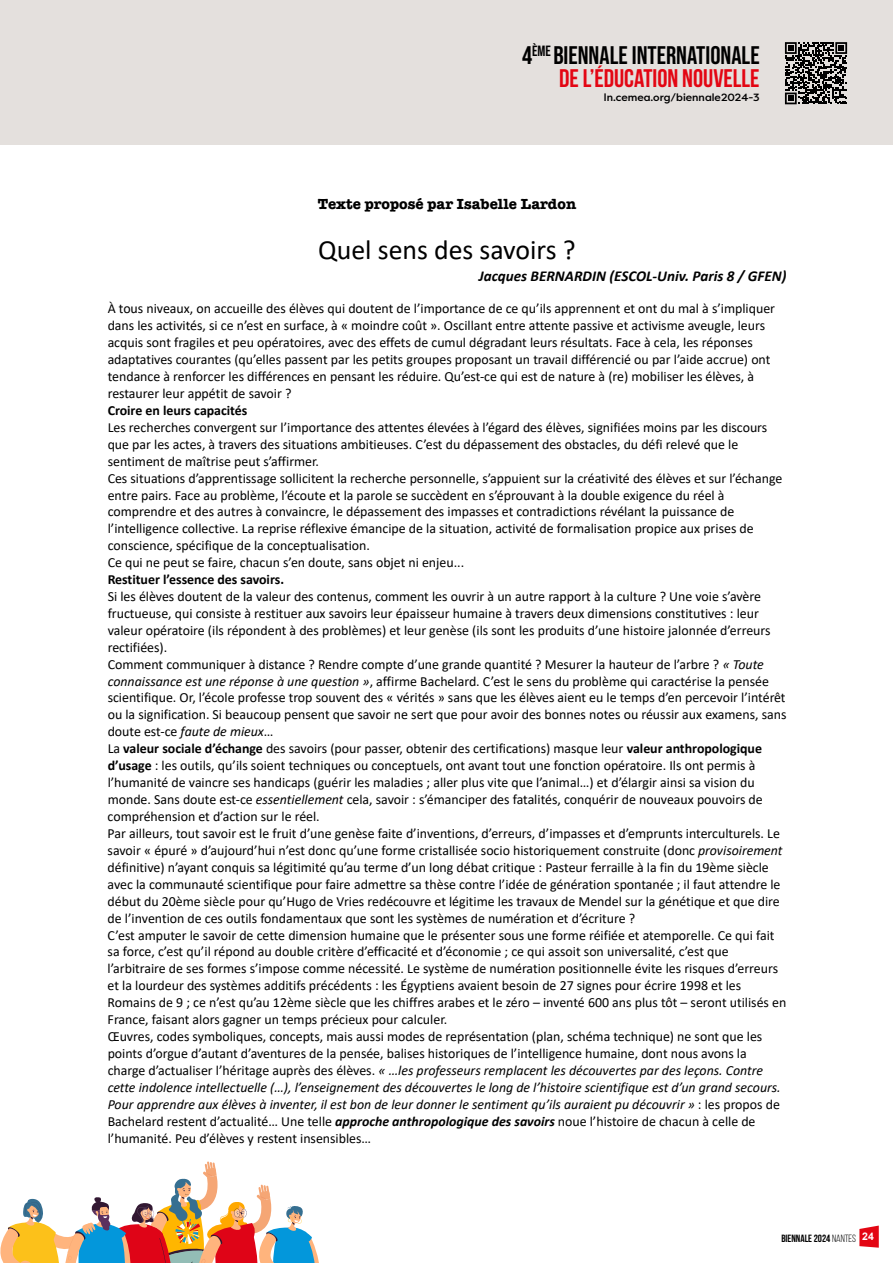
<style>
.page{position:relative;width:893px;height:1263px;background:#fff}
.page>*{position:absolute;margin:0;border:0;box-sizing:border-box;transform-origin:0 0}
.t1{font:27.75px "Calibri";color:#000}
.t2{font:25.5px/22.6px "Bebas Neue";color:#000;text-align:right}
.t3{font:italic 700 15.15px "Calibri";color:#000}
.t4{font:700 15.15px "American Typewriter";color:#000}
.t5{font:13.95px/17px "Calibri";color:#000}
.t6{font:700 13.95px "Calibri";color:#000}
.t7{font:500 10.5px "Filson Pro";color:#000}
.t8{font:700 10.5px "Bebas Neue";color:#000}
.s1{font-weight:700;color:#e30613}
.s2{font-style:italic}
.s3{font-weight:700}
.s4{font-weight:700;font-style:italic}
.s5{font-weight:400}
.s6{font-family:"Arial";color:#fff}
</style>
<div class="page">
<svg style="left:859px;top:1225px;width:20px;height:23px"></svg>
<div style="left:0;top:0;width:893px;height:145px;background:#e4e0dd"></div>
<svg style="left:0;top:1161px;width:319px;height:102px"></svg>
<div style="left:782px;top:39px;width:68px;height:69px;background:linear-gradient(to right,#e3dfdc,#e4e0dd)"></div>
<svg style="left:785px;top:42px;width:62px;height:62px"></svg>
<h2 class="t2" style="left:522px;top:44px;width:239px">4<sup>ÈME</sup> BIENNALE INTERNATIONALE<br><span class="s1">DE L’ÉDUCATION NOUVELLE</span></h2>
<p class="t7" style="left:604px;top:90px;width:157px">ln.cemea.org/biennale2024-3</p>
<p class="t4" style="left:318px;top:191px;width:260px">Texte proposé par Isabelle Lardon</p>
<h1 class="t1" style="left:318px;top:230px;width:259px">Quel sens des savoirs ?</h1>
<p class="t3" style="left:479px;top:265px;width:309px">Jacques BERNARDIN (ESCOL-Univ. Paris 8 / GFEN)</p>
<p class="t5" style="left:108px;top:300px;width:669px">À tous niveaux, on accueille des élèves qui doutent de l’importance de ce qu’ils apprennent et ont du mal à s’impliquer dans les activités, si ce n’est en surface, à « moindre coût ». Oscillant entre attente passive et activisme aveugle, leurs acquis sont fragiles et peu opératoires, avec des effets de cumul dégradant leurs résultats. Face à cela, les réponses adaptatives courantes (qu’elles passent par les petits groupes proposant un travail différencié ou par l’aide accrue) ont tendance à renforcer les différences en pensant les réduire. Qu’est-ce qui est de nature à (re) mobiliser les élèves, à restaurer leur appétit de savoir ?</p>
<p class="t6" style="left:108px;top:400px;width:141px">Croire en leurs capacités</p>
<p class="t5" style="left:108px;top:418px;width:676px">Les recherches convergent sur l’importance des attentes élevées à l’égard des élèves, signifiées moins par les discours que par les actes, à travers des situations ambitieuses. C’est du dépassement des obstacles, du défi relevé que le sentiment de maîtrise peut s’affirmer.<br>Ces situations d’apprentissage sollicitent la recherche personnelle, s’appuient sur la créativité des élèves et sur l’échange entre pairs. Face au problème, l’écoute et la parole se succèdent en s’éprouvant à la double exigence du réel à comprendre et des autres à convaincre, le dépassement des impasses et contradictions révélant la puissance de l’intelligence collective. La reprise réflexive émancipe de la situation, activité de formalisation propice aux prises de conscience, spécifique de la conceptualisation.<br>Ce qui ne peut se faire, chacun s’en doute, sans objet ni enjeu...</p>
<p class="t6" style="left:108px;top:570px;width:178px">Restituer l’essence des savoirs.</p>
<p class="t5" style="left:108px;top:588px;width:680px">Si les élèves doutent de la valeur des contenus, comment les ouvrir à un autre rapport à la culture ? Une voie s’avère fructueuse, qui consiste à restituer aux savoirs leur épaisseur humaine à travers deux dimensions constitutives : leur valeur opératoire (ils répondent à des problèmes) et leur genèse (ils sont les produits d’une histoire jalonnée d’erreurs rectifiées).<br>Comment communiquer à distance ? Rendre compte d’une grande quantité ? Mesurer la hauteur de l’arbre ? <span class="s2">« Toute connaissance est une réponse à une question »</span>, affirme Bachelard. C’est le sens du problème qui caractérise la pensée scientifique. Or, l’école professe trop souvent des « vérités » sans que les élèves aient eu le temps d’en percevoir l’intérêt ou la signification. Si beaucoup pensent que savoir ne sert que pour avoir des bonnes notes ou réussir aux examens, sans doute est-ce <span class="s2">faute de mieux</span>…<br>La <span class="s3">valeur sociale d’échange</span> des savoirs (pour passer, obtenir des certifications) masque leur <span class="s3">valeur anthropologique d’usage</span> : les outils, qu’ils soient techniques ou conceptuels, ont avant tout une fonction opératoire. Ils ont permis à l’humanité de vaincre ses handicaps (guérir les maladies ; aller plus vite que l’animal…) et d’élargir ainsi sa vision du monde. Sans doute est-ce <span class="s2">essentiellement</span> cela, savoir : s’émanciper des fatalités, conquérir de nouveaux pouvoirs de compréhension et d’action sur le réel.<br>Par ailleurs, tout savoir est le fruit d’une genèse faite d’inventions, d’erreurs, d’impasses et d’emprunts interculturels. Le savoir « épuré » d’aujourd’hui n’est donc qu’une forme cristallisée socio historiquement construite (donc <span class="s2">provisoirement </span>définitive) n’ayant conquis sa légitimité qu’au terme d’un long débat critique : Pasteur ferraille à la fin du 19ème siècle avec la communauté scientifique pour faire admettre sa thèse contre l’idée de génération spontanée ; il faut attendre le début du 20ème siècle pour qu’Hugo de Vries redécouvre et légitime les travaux de Mendel sur la génétique et que dire de l’invention de ces outils fondamentaux que sont les systèmes de numération et d’écriture ?<br>C’est amputer le savoir de cette dimension humaine que le présenter sous une forme réifiée et atemporelle. Ce qui fait sa force, c’est qu’il répond au double critère d’efficacité et d’économie ; ce qui assoit son universalité, c’est que l’arbitraire de ses formes s’impose comme nécessité. Le système de numération positionnelle évite les risques d’erreurs et la lourdeur des systèmes additifs précédents : les Égyptiens avaient besoin de 27 signes pour écrire 1998 et les Romains de 9 ; ce n’est qu’au 12ème siècle que les chiffres arabes et le zéro – inventé 600 ans plus tôt – seront utilisés en France, faisant alors gagner un temps précieux pour calculer.<br>Œuvres, codes symboliques, concepts, mais aussi modes de représentation (plan, schéma technique) ne sont que les points d’orgue d’autant d’aventures de la pensée, balises historiques de l’intelligence humaine, dont nous avons la charge d’actualiser l’héritage auprès des élèves. <span class="s2">« …les professeurs remplacent les découvertes par des leçons. Contre cette indolence intellectuelle (…), l’enseignement des découvertes le long de l’histoire scientifique est d’un grand secours.<br>Pour apprendre aux élèves à inventer, il est bon de leur donner le sentiment qu’ils auraient pu découvrir »</span> : les propos de Bachelard restent d’actualité… Une telle <span class="s4">approche anthropologique des savoirs</span> noue l’histoire de chacun à celle de l’humanité. Peu d’élèves y restent insensibles…</p>
<p class="t8" style="left:781px;top:1232px;width:94px">BIENNALE 2024 <span class="s5">NANTES</span> <span class="s6">24</span></p>
</div>
